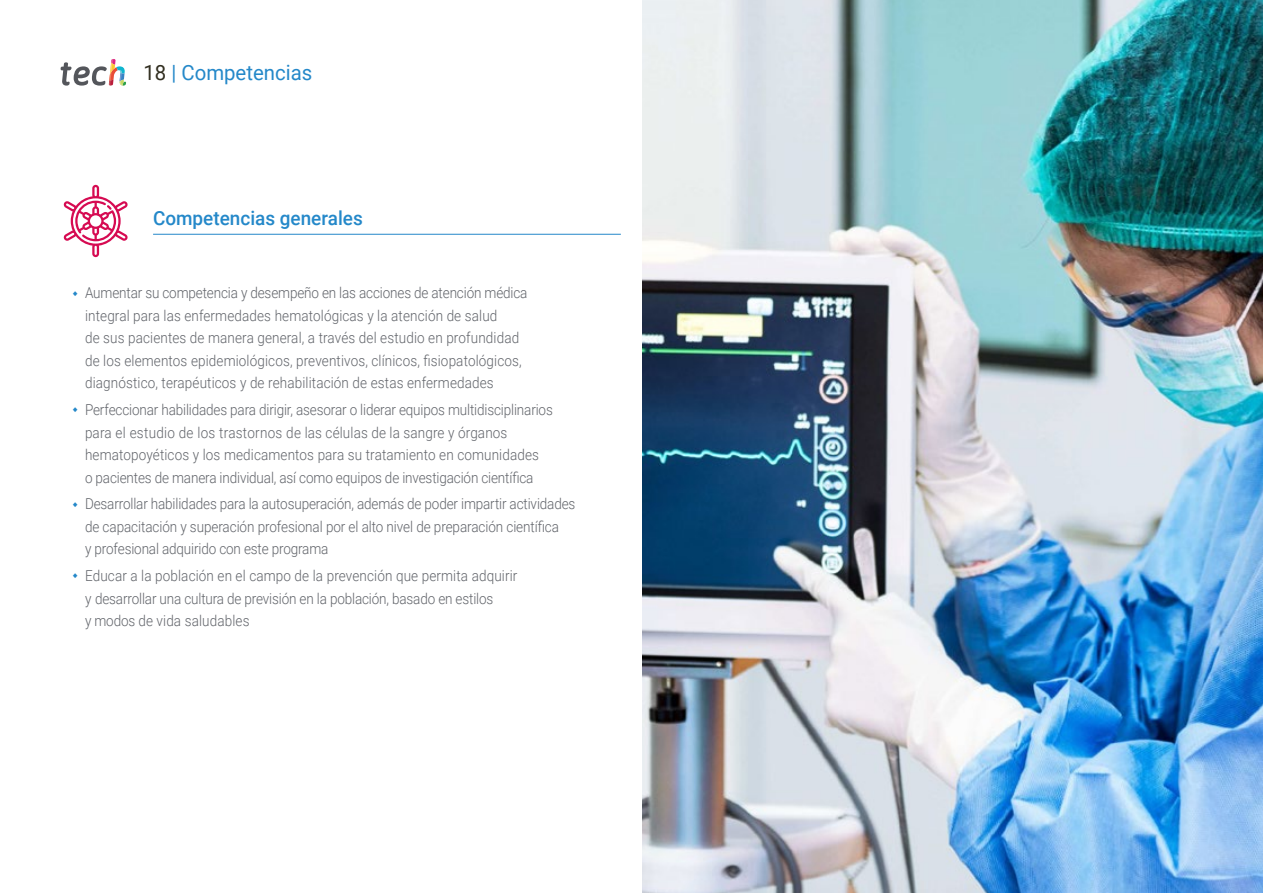
<style>
.page{position:relative;width:1263px;height:893px;background:#fff}
.page>*{position:absolute;margin:0;border:0;box-sizing:border-box;transform-origin:0 0}
.t1{font:21px "Roboto";color:#2488c9}
.t2{font:500 19.5px "Roboto";color:#2488c9}
.t3{font:300 15px/22.5px "Roboto";letter-spacing:-.005em;color:#61646a;scale:.9 1}
.s1{color:#312e20}
</style>
<div class="page">
<svg style="left:61px;top:59px;width:65px;height:27px"></svg>
<img style="left:642px;top:0;width:621px;height:893px">
<hr style="left:153px;top:234px;width:468px;height:1px;background:#2488c9">
<svg style="left:63px;top:185px;width:65px;height:72px"></svg>
<h1 class="t1" style="left:144px;top:57px;width:170px"><span class="s1">18</span> | Competencias</h1>
<h2 class="t2" style="left:153px;top:205px;width:211px">Competencias generales</h2>
<p class="t3" style="left:85px;top:281px;width:493px">Aumentar su competencia y desempeño en las acciones de atención médica integral para las enfermedades hematológicas y la atención de salud<br>de sus pacientes de manera general, a través del estudio en profundidad de los elementos epidemiológicos, preventivos, clínicos, fisiopatológicos, diagnóstico, terapéuticos y de rehabilitación de estas enfermedades</p>
<p class="t3" style="left:85px;top:398px;width:521px">Perfeccionar habilidades para dirigir, asesorar o liderar equipos multidisciplinarios para el estudio de los trastornos de las células de la sangre y órganos hematopoyéticos y los medicamentos para su tratamiento en comunidades<br>o pacientes de manera individual, así como equipos de investigación científica</p>
<p class="t3" style="left:85px;top:492px;width:546px">Desarrollar habilidades para la autosuperación, además de poder impartir actividades de capacitación y superación profesional por el alto nivel de preparación científica<br>y profesional adquirido con este programa</p>
<p class="t3" style="left:85px;top:564px;width:482px">Educar a la población en el campo de la prevención que permita adquirir y desarrollar una cultura de previsión en la población, basado en estilos<br>y modos de vida saludables</p>
</div>
